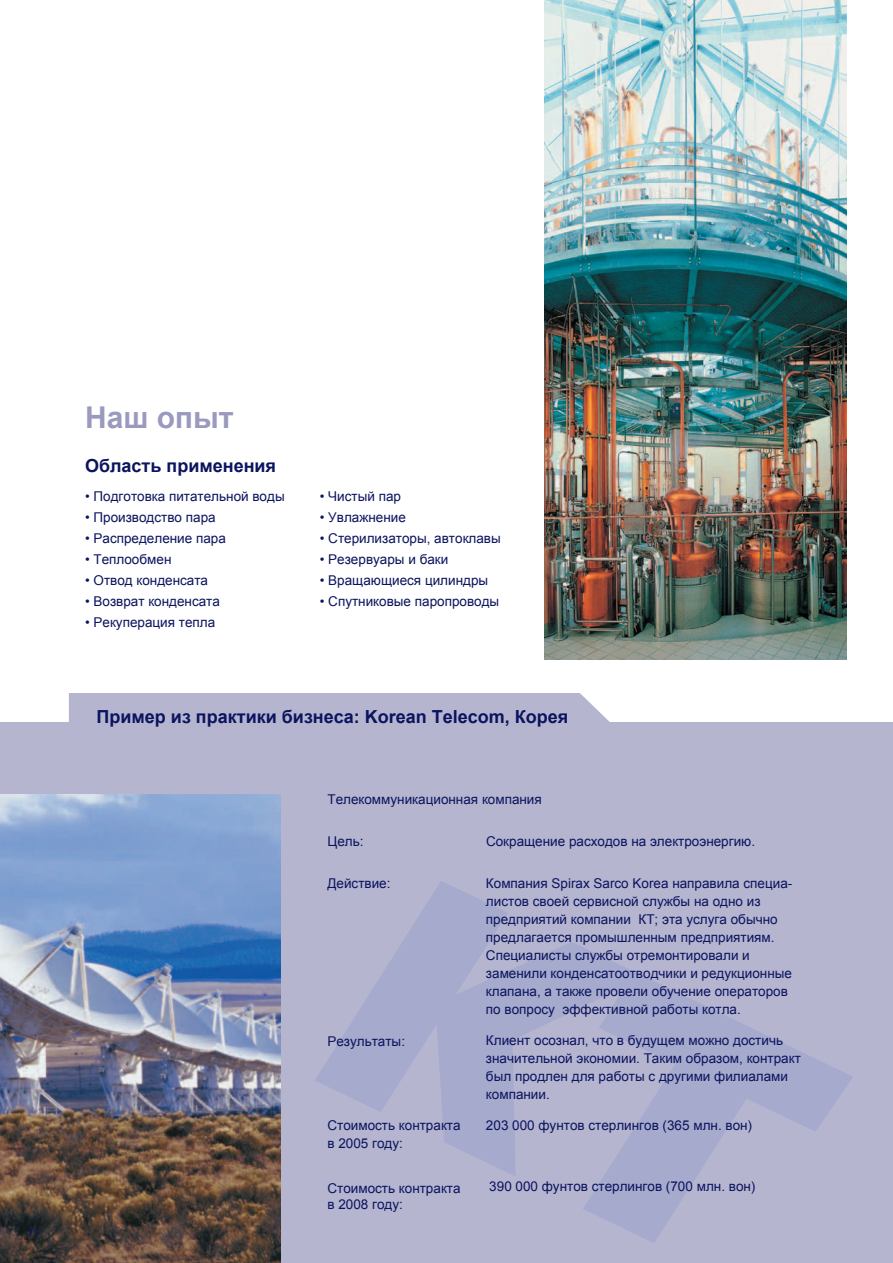
<style>
.page{position:relative;width:893px;height:1263px;background:#fff}
.page>*{position:absolute;margin:0;border:0;box-sizing:border-box;transform-origin:0 0}
.t1{font:700 30px "Arial";color:#999abe}
.t2{font:700 18px "Arial";color:#0b145e}
.t3{font:13.5px/18px "Arial";color:#0b145e}
.t4{font:12px "Arial";color:#0b145e}
</style>
<div class="page">
<div style="left:0;top:723px;width:893px;height:540px;background:#b5b5d0"></div>
<svg style="left:583px;top:977px;width:270px;height:266px"></svg>
<svg style="left:315px;top:881px;width:330px;height:295px"></svg>
<div style="left:69px;top:693px;width:561px;height:30px;background:#b5b5d0"></div>
<img style="left:0;top:794px;width:281px;height:469px">
<img style="left:544px;top:0;width:302px;height:659px">
<p class="t4" style="left:26px;top:1225px;width:15px">11</p>
<h1 class="t1" style="left:85px;top:398px;width:150px">Наш опыт</h1>
<h2 class="t2" style="left:85px;top:453px;width:193px">Область применения</h2>
<p class="t3" style="left:85px;top:487px;width:201px">• Подготовка питательной воды</p>
<p class="t3" style="left:85px;top:508px;width:132px">• Производство пара</p>
<p class="t3" style="left:85px;top:529px;width:142px">• Распределение пара</p>
<p class="t3" style="left:85px;top:550px;width:88px">• Теплообмен</p>
<p class="t3" style="left:85px;top:571px;width:125px">• Отвод конденсата</p>
<p class="t3" style="left:85px;top:592px;width:136px">• Возврат конденсата</p>
<p class="t3" style="left:85px;top:613px;width:132px">• Рекуперация тепла</p>
<p class="t3" style="left:320px;top:487px;width:83px">• Чистый пар</p>
<p class="t3" style="left:320px;top:508px;width:88px">• Увлажнение</p>
<p class="t3" style="left:320px;top:529px;width:183px">• Стерилизаторы, автоклавы</p>
<p class="t3" style="left:320px;top:550px;width:130px">• Резервуары и баки</p>
<p class="t3" style="left:320px;top:571px;width:170px">• Вращающиеся цилиндры</p>
<p class="t3" style="left:320px;top:592px;width:181px">• Спутниковые паропроводы</p>
<h2 class="t2" style="left:97px;top:705px;width:473px">Пример из практики бизнеса: Korean Telecom, Корея</h2>
<p class="t3" style="left:327px;top:790px;width:216px">Телекоммуникационная компания</p>
<p class="t3" style="left:327px;top:832px;width:38px">Цель:</p>
<p class="t3" style="left:486px;top:832px;width:271px">Сокращение расходов на электроэнергию.</p>
<p class="t3" style="left:327px;top:874px;width:65px">Действие:</p>
<p class="t3" style="left:486px;top:874px;width:308px">Компания Spirax Sarco Korea направила специа&shy;листов своей сервисной службы на одно из предприятий компании КТ; эта услуга обычно предлагается промышленным предприятиям.<br>Специалисты службы отремонтировали и заменили конденсатоотводчики и редукционные клапана, а также провели обучение операторов по вопросу эффективной работы котла.</p>
<p class="t3" style="left:486px;top:1031px;width:316px">Клиент осознал, что в будущем можно достичь значительной экономии. Таким образом, контракт был продлен для работы с другими филиалами компании.</p>
<p class="t3" style="left:486px;top:1116px;width:268px">203 000 фунтов стерлингов (365 млн. вон)</p>
<p class="t3" style="left:327px;top:1032px;width:79px">Результаты:</p>
<p class="t3" style="left:327px;top:1116px;width:135px">Стоимость контракта в 2005 году:</p>
<p class="t3" style="left:327px;top:1180px;width:135px;line-height:16.2px">Стоимость контракта в 2008 году:</p>
<p class="t3" style="left:489px;top:1177px;width:268px">390 000 фунтов стерлингов (700 млн. вон)</p>
</div>
